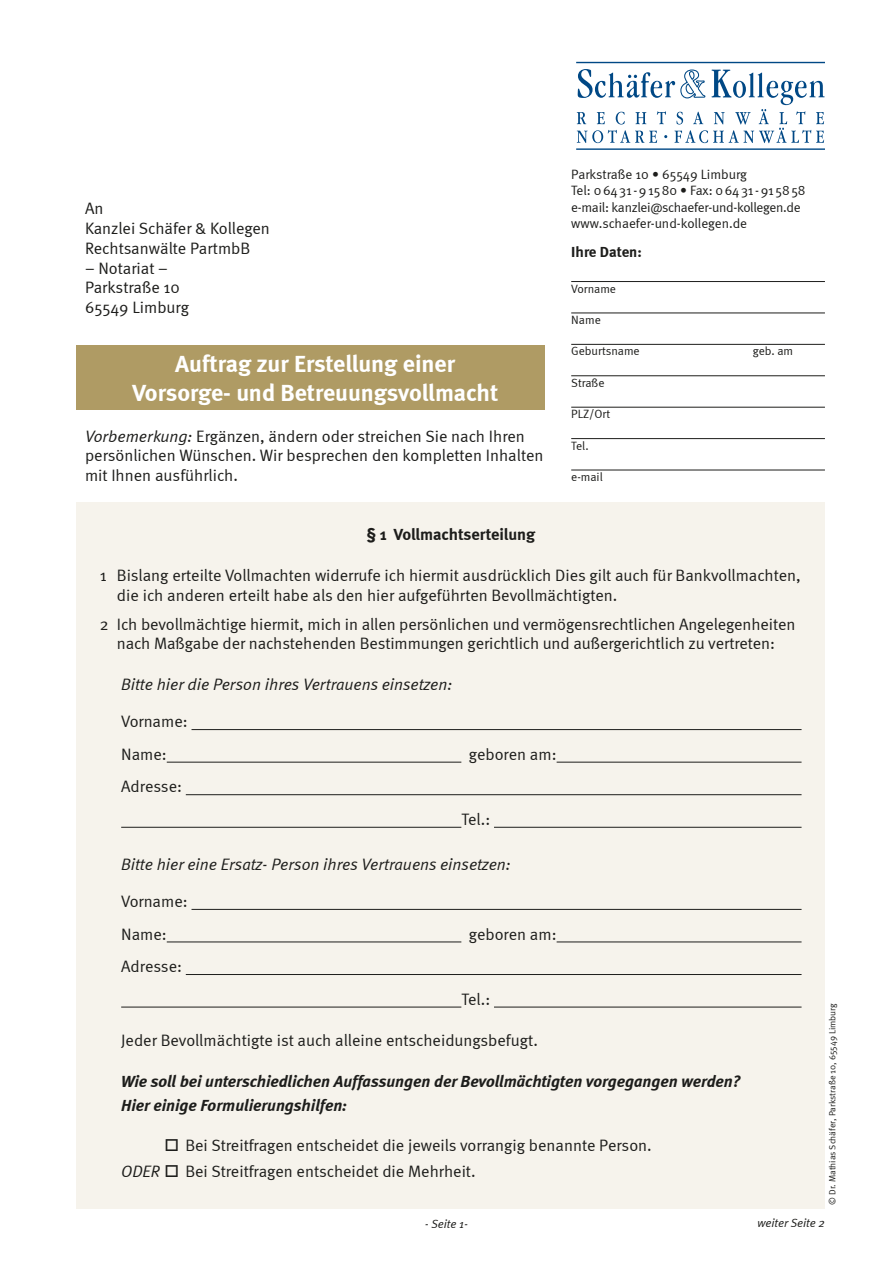
<style>
.page{position:relative;width:893px;height:1263px;background:#fff}
.page>*{position:absolute;margin:0;border:0;box-sizing:border-box;transform-origin:0 0}
.t1{font:700 24px/28.8px "Meta";letter-spacing:-.005em;color:#fff;text-align:center}
.Nummeriert{font:16.5px/19.8px "Meta Normal";letter-spacing:-.005em;color:#1d1d1b}
.unter_Liste{font:16.5px "Meta Normal";color:#1d1d1b}
.Fließtext{font:16.5px/19.8px "Meta Normal";color:#1d1d1b}
.fett{font:italic 700 16.5px "Meta";color:#1d1d1b}
.fett-2{font:italic 16.5px "Meta Normal";color:#1d1d1b}
.fett-3{font:16.5px "Meta Normal";color:#1d1d1b}
.Überschrift{font:700 16.5px "Meta";letter-spacing:-.005em;color:#1d1d1b}
.t2{font:700 15px "Meta";color:#1d1d1b}
.t3{font:13.5px/16.2px "Meta Normal";letter-spacing:-.005em;color:#1d1d1b}
.t4{font:12px "Meta Normal";color:#1d1d1b}
.Fließtext-2{font:italic 12px "Meta Normal";letter-spacing:-.005em;color:#1d1d1b}
.Fließtext-3{font:9px "Meta Normal";color:#1d1d1b}
.s1{font-style:italic}
</style>
<div class="page">
<div style="left:77px;top:503px;width:748px;height:706px;background:#f6f3ec"></div>
<div style="left:77px;top:345px;width:468px;height:65px;background:#af9b64"></div>
<hr style="left:576px;top:62px;width:249px;height:1px;background:#004885">
<hr style="left:576px;top:148px;width:249px;height:2px;background:#004885">
<svg style="left:577px;top:69px;width:248px;height:74px"></svg>
<hr style="left:571px;top:281px;width:254px;height:1px;background:#1d1d1b">
<hr style="left:571px;top:313px;width:254px;height:1px;background:#1d1d1b">
<hr style="left:571px;top:344px;width:254px;height:1px;background:#1d1d1b">
<hr style="left:571px;top:375px;width:254px;height:1px;background:#1d1d1b">
<hr style="left:571px;top:407px;width:254px;height:1px;background:#1d1d1b">
<hr style="left:571px;top:438px;width:254px;height:1px;background:#1d1d1b">
<hr style="left:571px;top:470px;width:254px;height:1px;background:#1d1d1b">
<hr style="left:192px;top:729px;width:609px;height:1px;background:#1d1d1b">
<hr style="left:167px;top:762px;width:294px;height:1px;background:#1d1d1b">
<hr style="left:557px;top:762px;width:244px;height:1px;background:#1d1d1b">
<hr style="left:186px;top:794px;width:615px;height:1px;background:#1d1d1b">
<hr style="left:121px;top:827px;width:340px;height:1px;background:#1d1d1b">
<hr style="left:494px;top:827px;width:307px;height:1px;background:#1d1d1b">
<hr style="left:192px;top:909px;width:609px;height:1px;background:#1d1d1b">
<hr style="left:167px;top:942px;width:294px;height:1px;background:#1d1d1b">
<hr style="left:557px;top:942px;width:244px;height:1px;background:#1d1d1b">
<hr style="left:186px;top:974px;width:615px;height:1px;background:#1d1d1b">
<hr style="left:121px;top:1007px;width:340px;height:1px;background:#1d1d1b">
<hr style="left:494px;top:1007px;width:307px;height:1px;background:#1d1d1b">
<p class="Nummeriert" style="left:85px;top:198px;width:186px">An<br>Kanzlei Schäfer &amp; Kollegen<br>Rechtsanwälte PartmbB</p>
<p class="Nummeriert" style="left:85px;top:258px;width:84px">– Notariat –</p>
<p class="Nummeriert" style="left:85px;top:278px;width:96px">Parkstraße 10</p>
<p class="Nummeriert" style="left:85px;top:297px;width:105px">65549 Limburg</p>
<p class="t1" style="left:132px;top:349px;width:367px">Auftrag zur Erstellung einer<br>Vorsorge- und Betreuungsvollmacht</p>
<p class="Fließtext" style="left:85px;top:426px;width:460px"><span class="s1">Vorbemerkung:</span> Ergänzen, ändern oder streichen Sie nach Ihren persönlichen Wünschen. Wir besprechen den kompletten Inhalten mit Ihnen ausführlich.</p>
<p class="t3" style="left:571px;top:166px;width:177px">Parkstraße 10 • 65549 Limburg</p>
<p class="t3" style="left:571px;top:182px;width:236px">Tel: 06431 -91580 • Fax: 06431 -915858 e-mail: kanzlei@schaefer-und-kollegen.de</p>
<p class="t3" style="left:571px;top:215px;width:177px">www.schaefer-und-kollegen.de</p>
<p class="t2" style="left:571px;top:242px;width:72px">Ihre Daten:</p>
<p class="t4" style="left:571px;top:281px;width:46px">Vorname</p>
<p class="t4" style="left:571px;top:313px;width:31px">Name</p>
<p class="t4" style="left:571px;top:344px;width:70px">Geburtsname</p>
<p class="t4" style="left:753px;top:344px;width:42px">geb. am</p>
<p class="t4" style="left:571px;top:376px;width:35px">Straße</p>
<p class="t4" style="left:571px;top:407px;width:40px">PLZ/Ort</p>
<p class="t4" style="left:571px;top:438px;width:19px">Tel.</p>
<p class="t4" style="left:571px;top:470px;width:33px">e-mail</p>
<p class="Überschrift" style="left:366px;top:525px;width:170px">§ 1 Vollmachtserteilung</p>
<p class="Nummeriert" style="left:117px;top:566px;width:685px;text-indent:-17px">1 Bislang erteilte Vollmachten widerrufe ich hiermit ausdrücklich Dies gilt auch für Bankvollmachten, die ich anderen erteilt habe als den hier aufgeführten Bevollmächtigten.</p>
<p class="Nummeriert" style="left:100px;top:614px;width:697px;text-align:center">2 Ich bevollmächtige hiermit, mich in allen persönlichen und vermögensrechtlichen Angelegenheiten nach Maßgabe der nachstehenden Bestimmungen gerichtlich und außergerichtlich zu vertreten:</p>
<p class="fett-2" style="left:121px;top:675px;width:333px">Bitte hier die Person ihres Vertrauens einsetzen:</p>
<p class="unter_Liste" style="left:121px;top:712px;width:68px">Vorname:</p>
<p class="unter_Liste" style="left:121px;top:744px;width:47px">Name:</p>
<p class="unter_Liste" style="left:469px;top:744px;width:89px">geboren am:</p>
<p class="unter_Liste" style="left:121px;top:777px;width:62px">Adresse:</p>
<p class="unter_Liste" style="left:461px;top:810px;width:30px">Tel.:</p>
<p class="fett-2" style="left:121px;top:855px;width:391px">Bitte hier eine Ersatz- Person ihres Vertrauens einsetzen:</p>
<p class="unter_Liste" style="left:121px;top:892px;width:68px">Vorname:</p>
<p class="unter_Liste" style="left:121px;top:924px;width:47px">Name:</p>
<p class="unter_Liste" style="left:469px;top:924px;width:89px">geboren am:</p>
<p class="unter_Liste" style="left:121px;top:957px;width:62px">Adresse:</p>
<p class="unter_Liste" style="left:461px;top:989px;width:30px">Tel.:</p>
<p class="unter_Liste" style="left:121px;top:1030px;width:418px">Jeder Bevollmächtigte ist auch alleine entscheidungsbefugt.</p>
<p class="fett" style="left:121px;top:1071px;width:620px">Wie soll bei unterschiedlichen Auffassungen der Bevollmächtigten vorgegangen werden?</p>
<p class="fett" style="left:121px;top:1095px;width:227px">Hier einige Formulierungshilfen:</p>
<p class="fett-3" style="left:164px;top:1135px;width:489px">□ Bei Streitfragen entscheidet die jeweils vorrangig benannte Person.</p>
<p class="unter_Liste" style="left:121px;top:1161px;width:356px"><span class="s1">ODER</span> □ Bei Streitfragen entscheidet die Mehrheit.</p>
<p class="Fließtext-3" style="left:827px;top:1205px;width:203px;rotate:-90deg">© Dr. Mathias Schäfer, Parkstraße 10, 65549 Limburg</p>
<p class="Fließtext-2" style="left:425px;top:1217px;width:45px">- Seite 1-</p>
<p class="Fließtext-2" style="left:758px;top:1215px;width:69px">weiter Seite 2</p>
</div>
